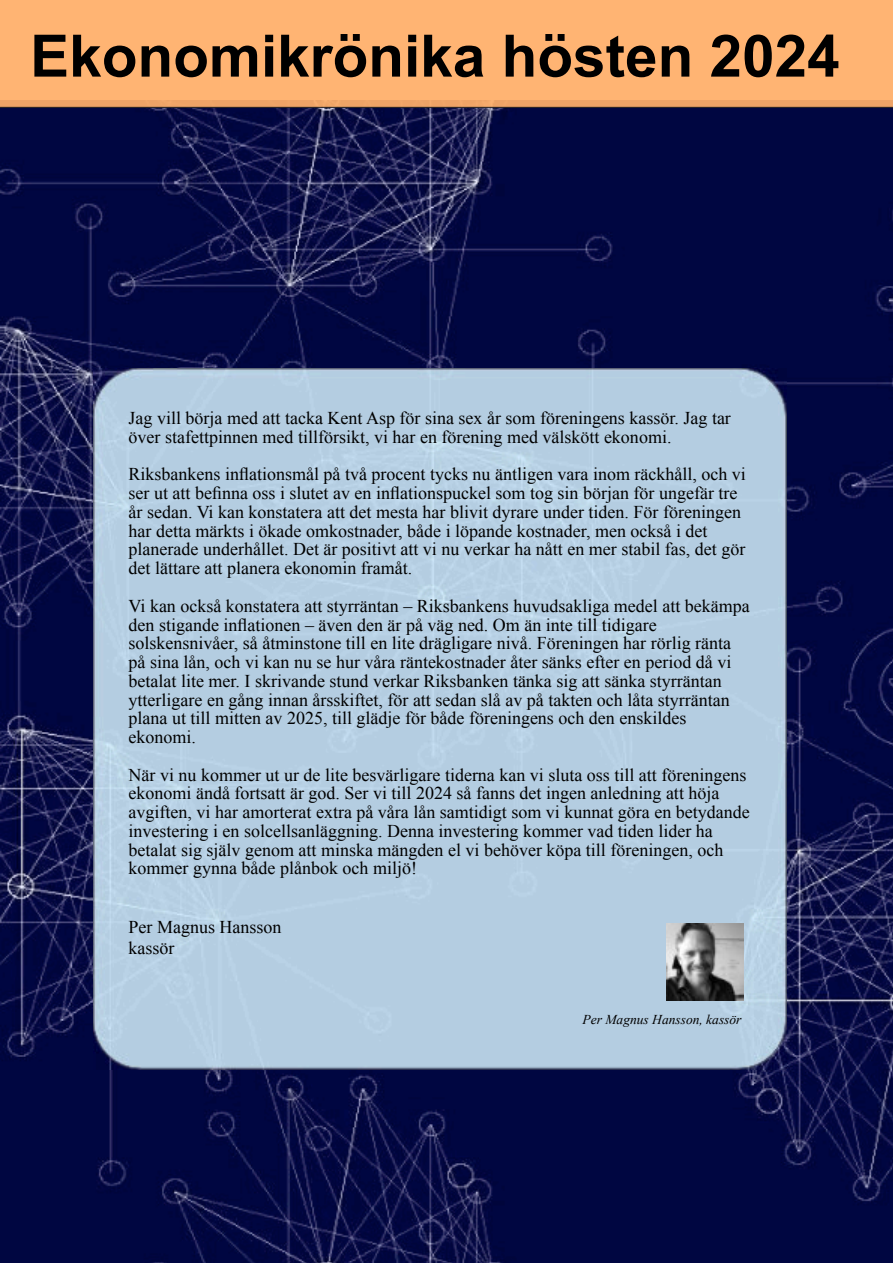
<style>
.page{position:relative;width:893px;height:1263px;background:#fff}
.page>*{position:absolute;margin:0;border:0;box-sizing:border-box;transform-origin:0 0}
.t1{font:700 58.5px "Arial";color:#000}
.t2{font:18px "Times New Roman";color:#000}
.t3{font:italic 13.5px "Times New Roman";color:#000}
</style>
<div class="page">
<img style="left:0;top:108px;width:893px;height:1155px">
<svg style="left:0;top:0;width:893px;height:108px;background:#fbb171"></svg>
<div style="left:94px;top:369px;width:693px;height:700px;background:#b4cde1"></div>
<img style="left:667px;top:923px;width:76px;height:77px">
<p class="t1" style="left:30px;top:34px;width:811px">Ekonomikrönika hösten 2024</p>
<p class="t2" style="left:129px;top:412px;width:604px">Jag vill börja med att tacka Kent Asp för sina sex år som föreningens kassör. Jag tar</p>
<p class="t2" style="left:129px;top:430px;width:544px">över stafettpinnen med tillförsikt, vi har en förening med välskött ekonomi.</p>
<p class="t2" style="left:129px;top:468px;width:619px">Riksbankens inflationsmål på två procent tycks nu äntligen vara inom räckhåll, och vi</p>
<p class="t2" style="left:129px;top:487px;width:610px">ser ut att befinna oss i slutet av en inflationspuckel som tog sin början för ungefär tre</p>
<p class="t2" style="left:129px;top:505px;width:614px">år sedan. Vi kan konstatera att det mesta har blivit dyrare under tiden. För föreningen</p>
<p class="t2" style="left:129px;top:524px;width:580px">har detta märkts i ökade omkostnader, både i löpande kostnader, men också i det</p>
<p class="t2" style="left:129px;top:543px;width:618px">planerade underhållet. Det är positivt att vi nu verkar ha nått en mer stabil fas, det gör</p>
<p class="t2" style="left:129px;top:562px;width:285px">det lättare att planera ekonomin framåt.</p>
<p class="t2" style="left:129px;top:599px;width:623px">Vi kan också konstatera att styrräntan – Riksbankens huvudsakliga medel att bekämpa</p>
<p class="t2" style="left:129px;top:618px;width:530px">den stigande inflationen – även den är på väg ned. Om än inte till tidigare</p>
<p class="t2" style="left:129px;top:637px;width:604px">solskensnivåer, så åtminstone till en lite drägligare nivå. Föreningen har rörlig ränta</p>
<p class="t2" style="left:129px;top:655px;width:604px">på sina lån, och vi kan nu se hur våra räntekostnader åter sänks efter en period då vi</p>
<p class="t2" style="left:129px;top:674px;width:595px">betalat lite mer. I skrivande stund verkar Riksbanken tänka sig att sänka styrräntan</p>
<p class="t2" style="left:129px;top:693px;width:603px">ytterligare en gång innan årsskiftet, för att sedan slå av på takten och låta styrräntan</p>
<p class="t2" style="left:129px;top:712px;width:559px">plana ut till mitten av 2025, till glädje för både föreningens och den enskildes</p>
<p class="t2" style="left:129px;top:731px;width:69px">ekonomi.</p>
<p class="t2" style="left:129px;top:768px;width:619px">När vi nu kommer ut ur de lite besvärligare tiderna kan vi sluta oss till att föreningens</p>
<p class="t2" style="left:129px;top:787px;width:592px">ekonomi ändå fortsatt är god. Ser vi till 2024 så fanns det ingen anledning att höja</p>
<p class="t2" style="left:129px;top:806px;width:623px">avgiften, vi har amorterat extra på våra lån samtidigt som vi kunnat göra en betydande</p>
<p class="t2" style="left:129px;top:824px;width:586px">investering i en solcellsanläggning. Denna investering kommer vad tiden lider ha</p>
<p class="t2" style="left:129px;top:843px;width:596px">betalat sig själv genom att minska mängden el vi behöver köpa till föreningen, och</p>
<p class="t2" style="left:129px;top:862px;width:290px">kommer gynna både plånbok och miljö!</p>
<p class="t2" style="left:129px;top:920px;width:154px">Per Magnus Hansson</p>
<p class="t2" style="left:129px;top:942px;width:47px">kassör</p>
<p class="t3" style="left:582px;top:1015px;width:161px">Per Magnus Hansson, kassör</p>
</div>
